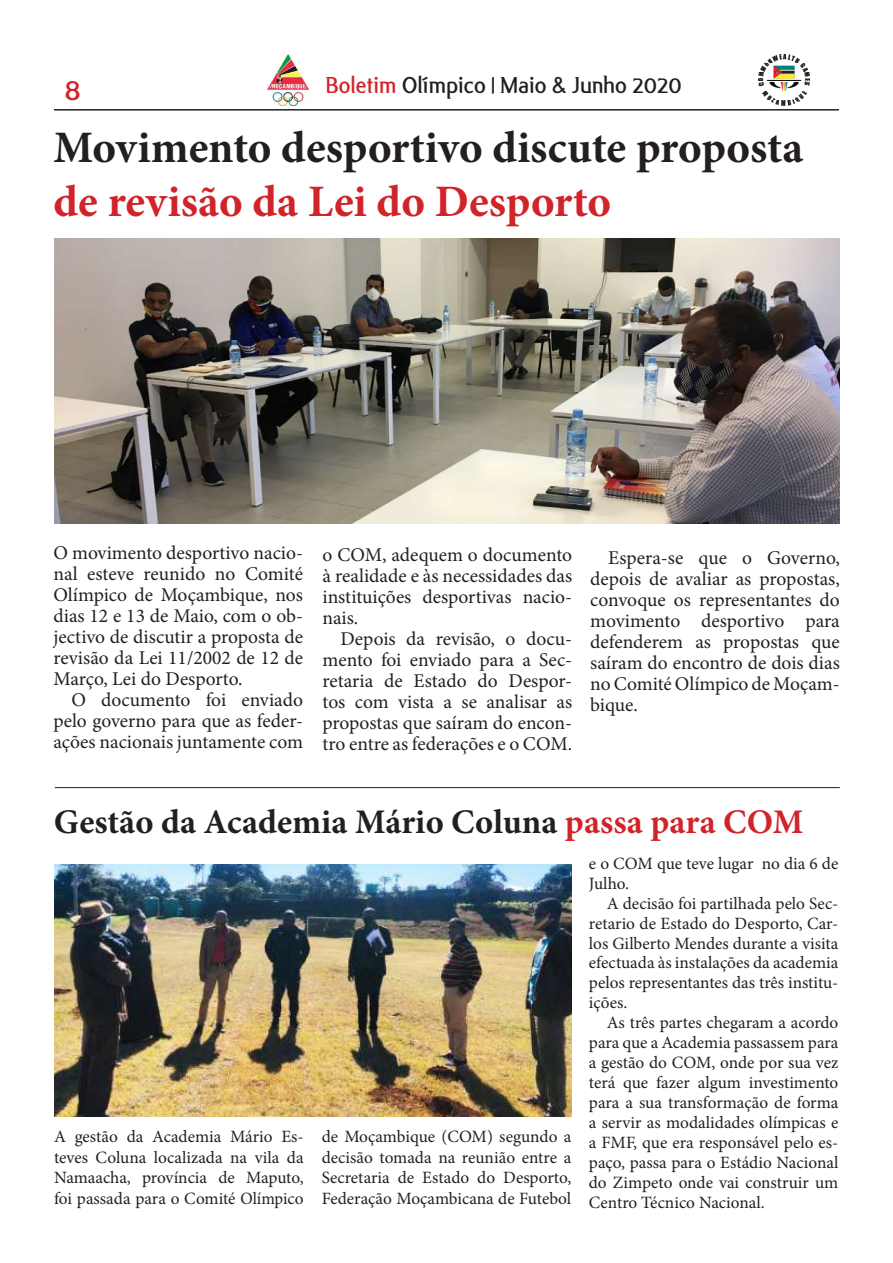
<style>
.page{position:relative;width:893px;height:1263px;background:#fff}
.page>*{position:absolute;margin:0;border:0;box-sizing:border-box;transform-origin:0 0}
.t1{font:700 45px "Minion Pro";color:#231f20}
.t2{font:700 45px "Minion Pro";letter-spacing:.005em;color:#d1232a}
.t3{font:700 34.5px "Minion Pro";color:#231f20}
.t4{font:27px "Alex";color:#d1232a}
.t5{font:21px "Alex";color:#231f20}
.t6{font:19.5px/21px "Minion Pro";color:#231f20;text-align:justify}
.t7{font:17.25px/20px "Minion Pro";color:#231f20;text-align:justify}
.s1{color:#d1232a}
.s2{font-size:18px}
</style>
<div class="page">
<hr style="left:54px;top:109px;width:785px;height:2px;background:#231f20">
<img style="left:759px;top:54px;width:50px;height:51px">
<img style="left:267px;top:54px;width:42px;height:52px">
<hr style="left:55px;top:787px;width:785px;height:1px;background:#231f20">
<img style="left:54px;top:238px;width:785px;height:286px">
<img style="left:54px;top:864px;width:517px;height:253px">
<h3 class="t4" style="left:65px;top:69px;width:18px">8</h3>
<p class="t5" style="left:326px;top:69px;width:358px"><span class="s1">Boletim</span> Olímpico <span class="s2">|</span> Maio &amp; Junho 2020</p>
<h1 class="t1" style="left:53px;top:116px;width:751px">Movimento desportivo discute proposta</h1>
<h1 class="t2" style="left:53px;top:170px;width:559px">de revisão da Lei do Desporto</h1>
<p class="t6" style="left:53px;top:542px;width:251px">O movimento desportivo nacio&shy;nal esteve reunido no Comité Olímpico de Moçambique, nos dias 12 e 13 de Maio, com o ob&shy;jectivo de discutir a proposta de revisão da Lei 11/2002 de 12 de Março, Lei do Desporto.</p>
<p class="t6" style="left:53px;top:689px;width:251px;text-indent:18px">O documento foi enviado pelo governo para que as feder&shy;ações nacionais juntamente com</p>
<p class="t6" style="left:323px;top:544px;width:251px">o COM, adequem o documento à realidade e às necessidades das instituições desportivas nacio&shy;nais.</p>
<p class="t6" style="left:323px;top:628px;width:251px;text-indent:18px">Depois da revisão, o docu&shy;mento foi enviado para a Sec&shy;retaria de Estado do Despor&shy;tos com vista a se analisar as propostas que saíram do encon&shy;tro entre as federações e o COM.</p>
<p class="t6" style="left:590px;top:547px;width:251px;text-indent:18px">Espera-se que o Governo, depois de avaliar as propostas, convoque os representantes do movimento desportivo para defenderem as propostas que saíram do encontro de dois dias no Comité Olímpico de Moçam&shy;bique.</p>
<h2 class="t3" style="left:54px;top:797px;width:751px">Gestão da Academia Mário Coluna <span class="s1">passa para COM</span></h2>
<p class="t7" style="left:54px;top:1126px;width:251px;line-height:20.7px">A gestão da Academia Mário Es&shy;teves Coluna localizada na vila da Namaacha, província de Maputo, foi passada para o Comité Olímpico</p>
<p class="t7" style="left:322px;top:1126px;width:251px;line-height:20.7px">de Moçambique (COM) segundo a decisão tomada na reunião entre a Secretaria de Estado do Desporto, Federação Moçambicana de Futebol</p>
<p class="t7" style="left:589px;top:853px;width:251px">e o COM que teve lugar no dia 6 de<br>Julho.</p>
<p class="t7" style="left:589px;top:893px;width:251px;text-indent:18px">A decisão foi partilhada pelo Sec&shy;retario de Estado do Desporto, Car&shy;los Gilberto Mendes durante a visita efectuada às instalações da academia pelos representantes das três institu&shy;ições.</p>
<p class="t7" style="left:589px;top:1013px;width:251px;text-indent:18px">As três partes chegaram a acordo para que a Academia passassem para a gestão do COM, onde por sua vez terá que fazer algum investimento para a sua transformação de forma a servir as modalidades olímpicas e a FMF, que era responsável pelo es&shy;paço, passa para o Estádio Nacional do Zimpeto onde vai construir um Centro Técnico Nacional.</p>
</div>
